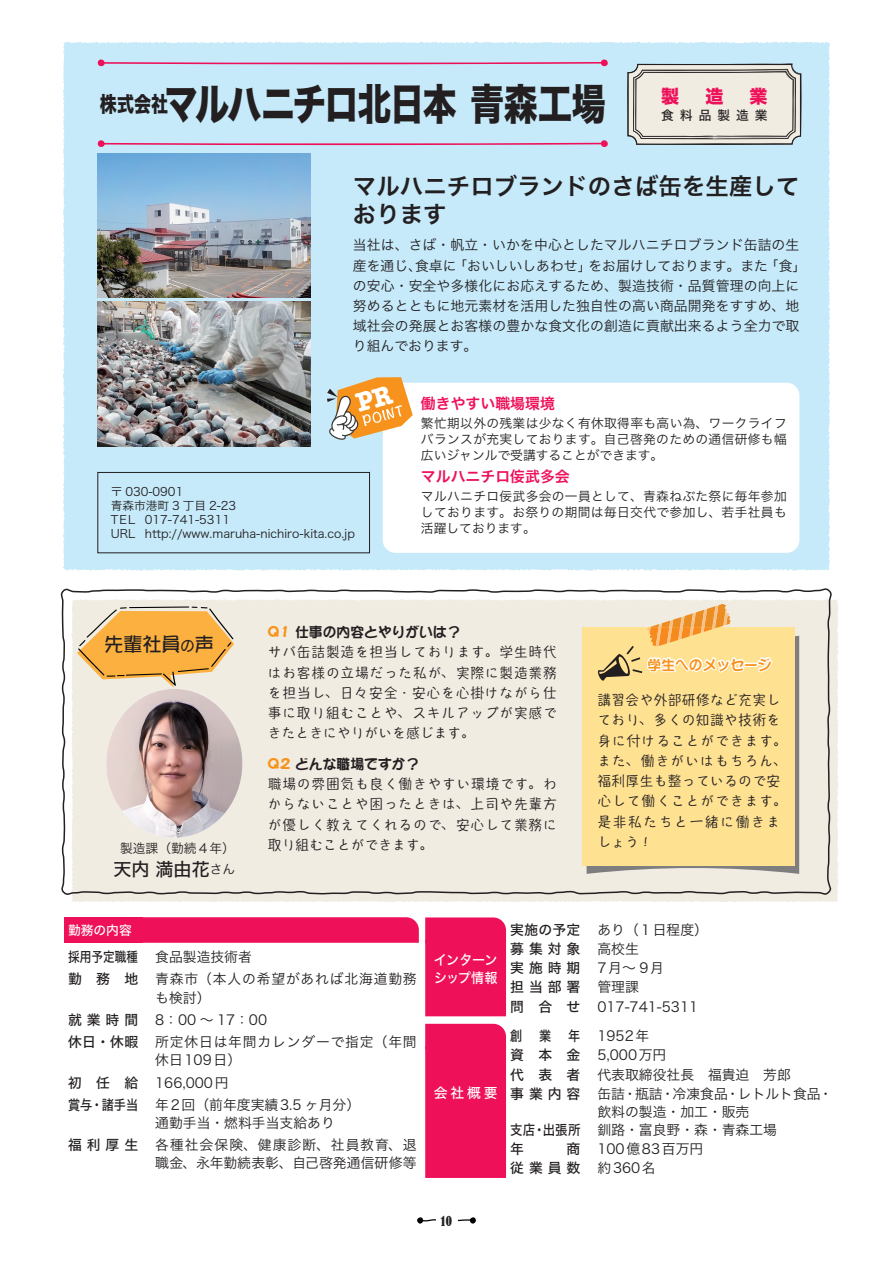
<style>
.page{position:relative;width:893px;height:1263px;background:#fff}
.page>*{position:absolute;margin:0;border:0;box-sizing:border-box;transform-origin:0 0}
.t1{font:42.45px "Hiragino Sans W8";letter-spacing:-.045em;color:#231f20;scale:.8 1}
.t2{font:23.4px/27.6px "Hiragino Sans W6";letter-spacing:.005em;color:#231f20}
.t3{font:19.05px "DFPOP1 W5 MP RKSJ H";color:#231f20}
.t4{font:18px "Hiragino Sans W5";color:#231f20}
.t5{font:18px "Hiragino Sans W8";color:#ee1059}
.t6{font:14.85px "Hiragino Sans W6";color:#ee1059}
.t7{font:13.8px/20.2px "Hiragino Sans W3";letter-spacing:.01em;color:#231f20}
.t8{font:13.8px/20.2px "DFP Hannotate W5 JPM";letter-spacing:.05em;color:#231f20;text-align:justify}
.t9{font:13.8px/22.4px "Hiragino Sans W3";letter-spacing:.06em;color:#231f20}
.t10{font:13.8px/22.4px "Hiragino Sans W3";letter-spacing:.045em;color:#231f20;text-align:center}
.t11{font:13.8px "DFPOP1 W9 MP RKSJ H";color:#231f20}
.t12{font:13.8px "Hiragino Sans W5";letter-spacing:.36em;color:#231f20}
.t13{font:13.8px/18.1px "Hiragino Sans W5";letter-spacing:-.035em;color:#fff;scale:.95 1}
.t14{font:13.8px "DFPOP1 W9 MP RKSJ H";color:#f7931d}
.t15{font:13.8px "Hiragino Sans W5";color:#fff}
.t16{font:12.75px/15.9px "Hiragino Sans W3";letter-spacing:.025em;color:#231f20;text-align:justify}
.t17{font:12.75px "Hiragino Sans W5";letter-spacing:.465em;color:#231f20}
.t18{font:12.75px "Hiragino Sans W5";color:#fff}
.t19{font:condensed 12.75px "Bernard";color:#231f20}
.t20{font:11.7px/13.8px "Hiragino Sans W3";color:#231f20}
.s1{font-size:14.25px}
.s2{font-family:"Hiragino Sans W3";font-size:12.75px}
.s3{color:#f7931d}
.s4{font-family:"Hiragino Sans W5"}
.s5{font-family:"Hiragino Sans W3"}
</style>
<div class="page">
<svg style="left:72px;top:599px;width:766px;height:303px;background:#f2ede4"></svg>
<svg style="left:60px;top:588px;width:775px;height:308px;background:#ede9e0"></svg>
<div style="left:63px;top:42px;width:767px;height:529px;background:#c6eafa"></div>
<svg style="left:417px;top:1217px;width:59px;height:6px"></svg>
<div style="left:436px;top:1213px;width:21px;height:13px;background:#fff"></div>
<div style="left:383px;top:383px;width:416px;height:170px;background:#fff;border-radius:13px"></div>
<svg style="left:587px;top:636px;width:212px;height:238px;background:#aaa69d"></svg>
<div style="left:582px;top:627px;width:213px;height:238px;background:#ffe192"></div>
<svg style="left:627px;top:63px;width:174px;height:82px;background:#d6d2ca"></svg>
<svg style="left:77px;top:606px;width:157px;height:81px;background:#f0be73"></svg>
<svg style="left:98px;top:60px;width:510px;height:6px;background:#d1accc"></svg>
<svg style="left:98px;top:140px;width:510px;height:7px;background:#cfb4d2"></svg>
<svg style="left:598px;top:604px;width:149px;height:77px"></svg>
<div style="left:744px;top:663px;width:14px;height:4px;border:3px solid #fff"></div>
<svg style="left:755px;top:657px;width:18px;height:16px"></svg>
<img style="left:98px;top:153px;width:212px;height:145px">
<img style="left:98px;top:302px;width:212px;height:144px">
<div style="left:98px;top:472px;width:272px;height:81px;border:1px solid #231f20"></div>
<img style="left:106px;top:689px;width:136px;height:149px">
<div style="left:64px;top:917px;width:78px;height:26px;background:#ee1059"></div>
<svg style="left:142px;top:917px;width:277px;height:26px;background:#ee155c"></svg>
<div style="left:425px;top:917px;width:81px;height:99px;background:#ee1059"></div>
<div style="left:434px;top:952px;width:63px;height:32px;background:#ee1059"></div>
<div style="left:425px;top:1024px;width:81px;height:154px;background:#ee1059"></div>
<div style="left:434px;top:1086px;width:63px;height:14px;background:#ee1059"></div>
<svg style="left:327px;top:377px;width:86px;height:63px"></svg>
<h1 class="t1" style="left:100px;top:81px;width:634px"><sup>株式会社</sup>マルハニチロ北日本 青森工場</h1>
<h3 class="t5" style="left:661px;top:86px;width:20px">製</h3>
<h3 class="t5" style="left:705px;top:86px;width:20px">造</h3>
<h3 class="t5" style="left:749px;top:86px;width:20px">業</h3>
<p class="t17" style="left:661px;top:103px;width:108px">食料品製造業</p>
<h2 class="t2" style="left:353px;top:171px;width:448px">マルハニチロブランドのさば缶を生産しております</h2>
<p class="t7" style="left:353px;top:234px;width:455px">当社は、さば・帆立・いかを中心としたマルハニチロブランド缶詰の生産を通じ、食卓に「おいしいしあわせ」をお届けしております。また「食」の安心・安全や多様化にお応えするため、製造技術・品質管理の向上に努めるとともに地元素材を活用した独自性の高い商品開発をすすめ、地域社会の発展とお客様の豊かな食文化の創造に貢献出来るよう全力で取り組んでおります。</p>
<p class="t20" style="left:111px;top:484px;width:246px">〒 030-0901<br>青森市港町 3 丁目 2-23<br>TEL 017-741-5311<br>URL http://www.maruha-nichiro-kita.co.jp</p>
<p class="t6" style="left:421px;top:390px;width:135px">働きやすい職場環境</p>
<p class="t16" style="left:421px;top:414px;width:367px">繁忙期以外の残業は少なく有休取得率も高い為、ワークライフバランスが充実しております。自己啓発のための通信研修も幅広いジャンルで受講することができます。</p>
<p class="t6" style="left:421px;top:463px;width:150px">マルハニチロ侫武多会</p>
<p class="t16" style="left:421px;top:488px;width:367px">マルハニチロ佞武多会の一員として、青森ねぶた祭に毎年参加しております。お祭りの期間は毎日交代で参加し、若手社員も活躍しております。</p>
<h3 class="t3" style="left:104px;top:635px;width:111px">先輩社員<span class="s1">の</span>声</h3>
<p class="t16" style="left:120px;top:839px;width:116px">製造課（勤続４年）</p>
<h3 class="t4" style="left:113px;top:853px;width:123px">天内 満由花<span class="s2">さん</span></h3>
<p class="t11" style="left:268px;top:625px;width:195px"><span class="s3">Q1</span> 仕事の内容とやりがいは？</p>
<p class="t8" style="left:268px;top:642px;width:291px">サバ缶詰製造を担当しております。学生時代はお客様の立場だった私が、実際に製造業務を担当し、日々安全・安心を心掛けながら仕事に取り組むことや、スキルアップが実感できたときにやりがいを感じます。</p>
<p class="t11" style="left:268px;top:757px;width:153px"><span class="s3">Q2</span> どんな職場ですか？</p>
<p class="t8" style="left:268px;top:774px;width:291px">職場の雰囲気も良く働きやすい環境です。わからないことや困ったときは、上司や先輩方が優しく教えてくれるので、安心して業務に取り組むことができます。</p>
<p class="t14" style="left:647px;top:658px;width:126px">学生へのメッセージ</p>
<p class="t8" style="left:597px;top:690px;width:191px;text-align:left">講習会や外部研修など充実しており、多くの知識や技術を身に付けることができます。また、働きがいはもちろん、福利厚生も整っているので安心して働くことができます。是非私たちと一緒に働きましょう！</p>
<p class="t18" style="left:68px;top:918px;width:65px">勤務の内容</p>
<p class="t9" style="left:68px;top:945px;width:350px"><span class="s4">採用予定職種</span> 食品製造技術者<br><span class="s4">勤 務 地</span> 青森市（本人の希望があれば北海道勤務</p>
<p class="t9" style="left:68px;top:985px;width:350px;text-indent:87px">も検討）<br><span class="s4">就業時間</span> 8：00 ～ 17：00<br><span class="s4">休日・休暇</span> 所定休日は年間カレンダーで指定（年間</p>
<p class="t7" style="left:68px;top:1048px;width:294px;line-height:22.4px;text-indent:87px">休日109日）<br><span class="s4">初 任 給</span> 166,000円<br><span class="s4">賞与・諸手当</span> 年2回（前年度実績3.5 ヶ月分）</p>
<p class="t10" style="left:68px;top:1111px;width:350px">通勤手当・燃料手当支給あり<br><span class="s4">福利厚生</span> 各種社会保険、健康診断、社員教育、退</p>
<p class="t7" style="left:155px;top:1152px;width:263px">職金、永年勤続表彰、自己啓発通信研修等</p>
<p class="t13" style="left:434px;top:950px;width:69px">インターンシップ情報</p>
<p class="t15" style="left:434px;top:1080px;width:65px">会社概要</p>
<p class="t7" style="left:510px;top:919px;width:199px"><span class="s4">実施の予定</span> あり（１日程度）</p>
<p class="t12" style="left:510px;top:936px;width:130px">募集対象 <span class="s5">高校生</span></p>
<p class="t7" style="left:510px;top:957px;width:155px"><span class="s4">実施時期</span> 7月～9月</p>
<p class="t12" style="left:510px;top:975px;width:130px">担当部署 <span class="s5">管理課</span></p>
<p class="t7" style="left:510px;top:990px;width:189px;line-height:29.7px"><span class="s4">問 合 せ</span> 017-741-5311<span class="s4">創 業 年</span> 1952年</p>
<p class="t7" style="left:510px;top:1044px;width:158px"><span class="s4">資 本 金</span> 5,000万円</p>
<p class="t7" style="left:510px;top:1063px;width:282px"><span class="s4">代 表 者</span> 代表取締役社長　福貴迫　芳郎</p>
<p class="t7" style="left:510px;top:1082px;width:324px"><span class="s4">事業内容</span> 缶詰・瓶詰・冷凍食品・レトルト食品・</p>
<p class="t7" style="left:597px;top:1100px;width:154px">飲料の製造・加工・販売</p>
<p class="t7" style="left:510px;top:1118px;width:268px"><span class="s4">支店・出張所</span> 釧路・富良野・森・青森工場</p>
<p class="t12" style="left:510px;top:1136px;width:37px">年　</p>
<p class="t7" style="left:510px;top:1138px;width:195px;line-height:19.2px;text-indent:56px"><span class="s4">商</span> 100億83百万円<span class="s4">従業員数</span> 約360名</p>
<p class="t19" style="left:441px;top:1213px;width:13px">10</p>
</div>
